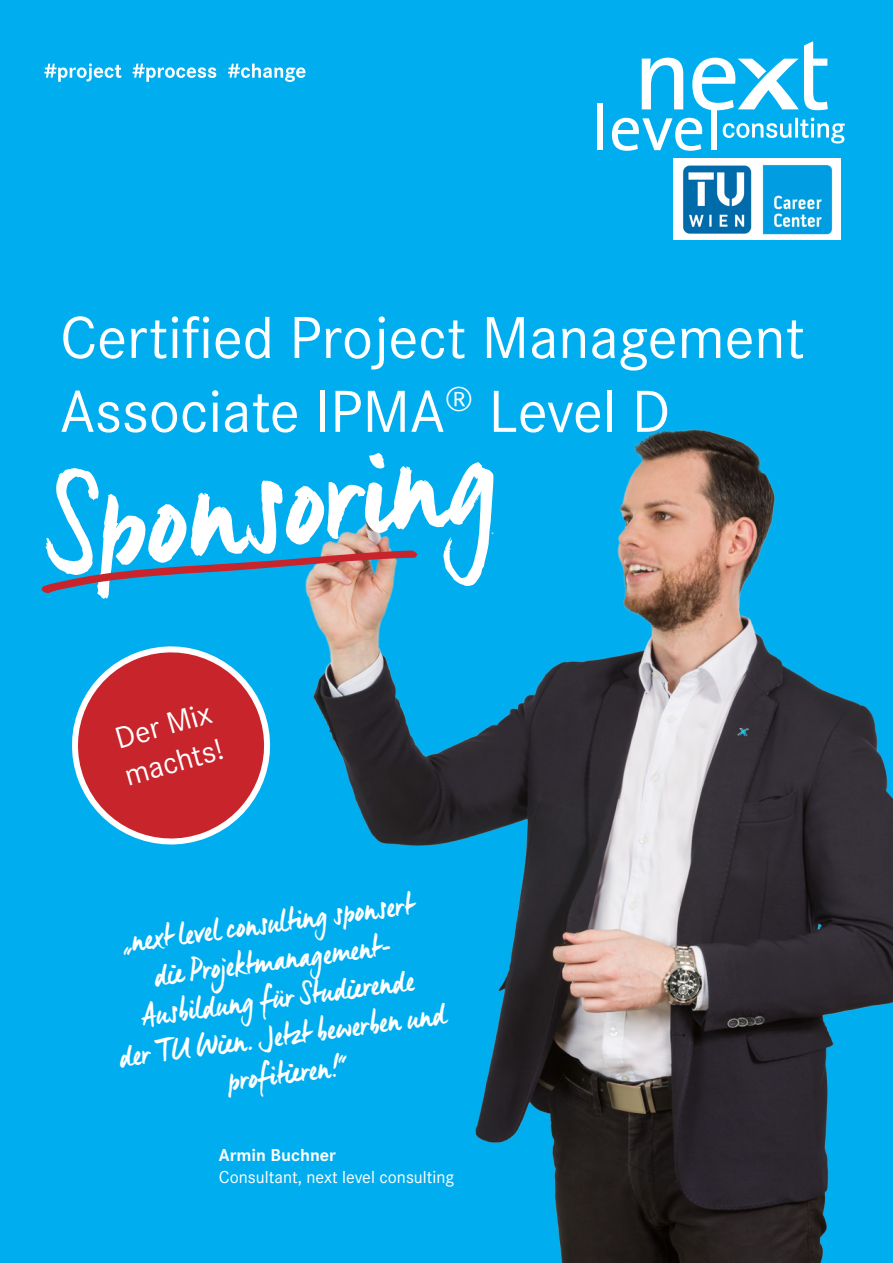
<style>
.page{position:relative;width:893px;height:1263px;background:#fff}
.page>*{position:absolute;margin:0;border:0;box-sizing:border-box;transform-origin:0 0}
.t1{font:136.5px "Manus";color:#fff}
.t2{font:61.5px "Corporate S";color:#fff}
.t3{font:31.5px "Manus";color:#fff}
.t4{font:31.5px/37.8px "Corporate S";color:#fff}
.t5{font:18px "Corporate S";color:#fff}
.t6{font:700 18px "Corporate S";color:#fff}
</style>
<div class="page">
<div style="left:0;top:0;width:893px;height:1218px;background:#00aeef"></div>
<svg style="left:44px;top:63px;width:262px;height:19px"></svg>
<svg style="left:597px;top:41px;width:248px;height:145px"></svg>
<svg style="left:72px;top:646px;width:198px;height:199px"></svg>
<div style="left:673px;top:158px;width:167px;height:82px;background:#fff"></div>
<img style="left:683px;top:165px;width:150px;height:70px">
<img style="left:270px;top:429px;width:623px;height:834px">
<svg style="left:41px;top:548px;width:377px;height:49px"></svg>
<p class="t2" style="left:60px;top:297px;width:746px">Certified Project Management</p>
<p class="t2" style="left:60px;top:371px;width:612px">Associate IPMA<sup>®</sup> Level D</p>
<p class="t1" style="left:32px;top:452px;width:458px;rotate:-8deg">Sponsoring</p>
<p class="t4" style="left:109px;top:720px;width:102px;rotate:-16deg">Der Mix machts!</p>
<p class="t3" style="left:120px;top:921px;width:295px;rotate:-7deg">„next level consulting sponsert</p>
<p class="t3" style="left:152px;top:956px;width:245px;rotate:-7deg">die Projektmanagement-</p>
<p class="t3" style="left:139px;top:995px;width:277px;rotate:-7deg">Ausbildung für Studie rende</p>
<p class="t3" style="left:117px;top:1036px;width:331px;rotate:-7deg">der TU Wie n. Jetzt bewerben und</p>
<p class="t3" style="left:225px;top:1061px;width:123px;rotate:-7deg">profitie ren!“</p>
<p class="t6" style="left:219px;top:1143px;width:118px">Armin Buchner</p>
<p class="t5" style="left:219px;top:1165px;width:237px">Consultant, next level consulting</p>
</div>
